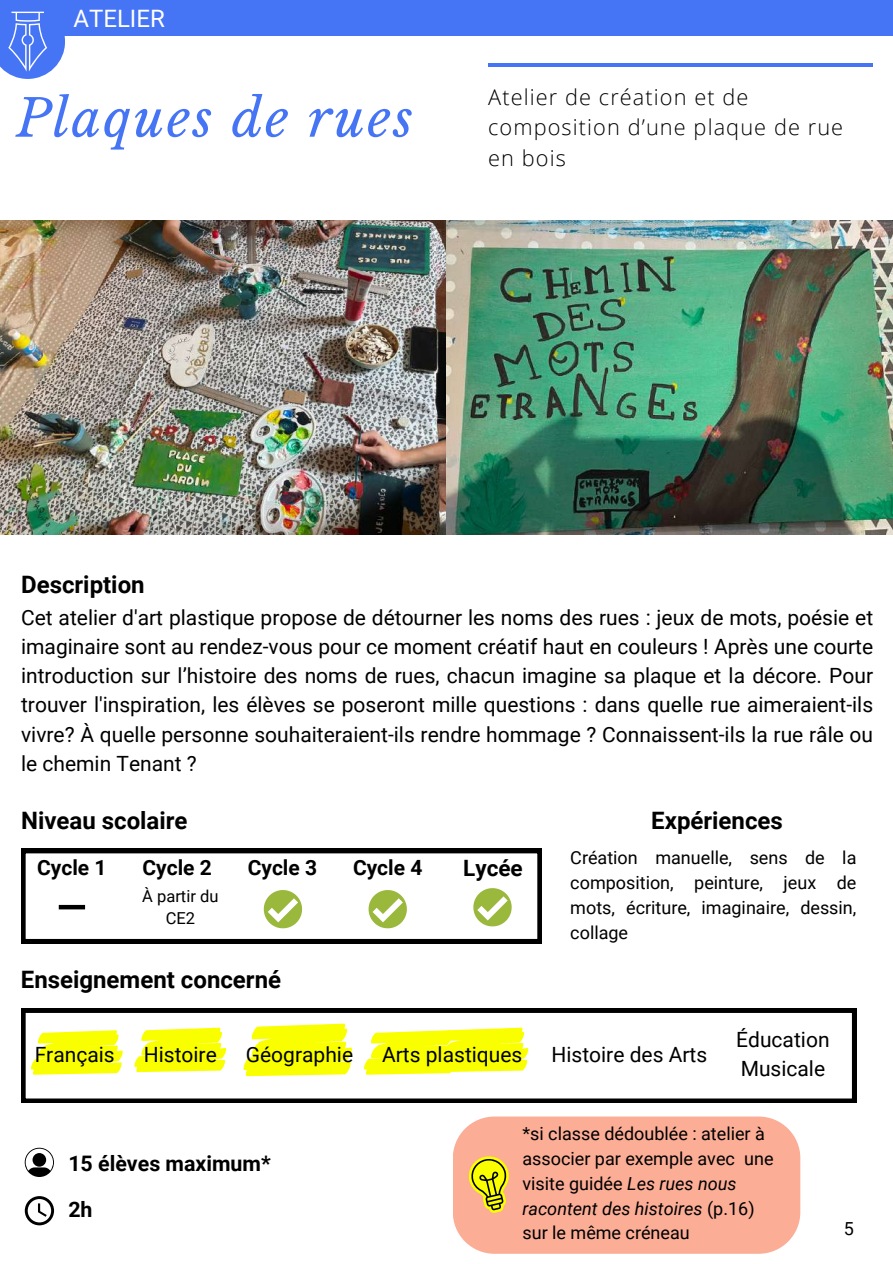
<style>
.page{position:relative;width:893px;height:1264px;background:#fff}
.page>*{position:absolute;margin:0;border:0;box-sizing:border-box;transform-origin:0 0}
.t1{font:italic 51.45px "Libre Baskerville";letter-spacing:.05em;color:#4574f5}
.t2{font:700 24px "Roboto";color:#000}
.t3{font:24px "Roboto";color:#fff}
.t4{font:700 22.5px "Roboto";color:#000}
.t5{font:300 21.75px/30.3px "Open Sans";letter-spacing:.05em;color:#000}
.t6{font:700 21.3px/46.2px "Roboto";color:#000}
.t7{font:21px/29.2px "Roboto";color:#000;text-align:justify}
.t8{font:700 21px "Roboto";color:#000}
.t9{font:18px/24.8px "Roboto";color:#000}
.t10{font:16.5px/22.5px "Roboto";color:#000;text-align:center}
.s1{font-style:italic}
</style>
<div class="page">
<div style="left:453px;top:1116px;width:347px;height:137px;background:#fbad96"></div>
<svg style="left:467px;top:1155px;width:42px;height:57px;background:#d1b933"></svg>
<svg style="left:25px;top:1147px;width:29px;height:29px"></svg>
<svg style="left:25px;top:1196px;width:29px;height:29px"></svg>
<svg style="left:21px;top:1008px;width:835px;height:94px"></svg>
<svg style="left:363px;top:1027px;width:166px;height:47px;background:#faff2b"></svg>
<svg style="left:242px;top:1023px;width:110px;height:53px;background:#faff2d"></svg>
<svg style="left:133px;top:1027px;width:94px;height:45px"></svg>
<svg style="left:30px;top:1030px;width:93px;height:44px;background:#faff2a"></svg>
<hr style="left:488px;top:63px;width:384px;height:3px;background:#4574f5">
<svg style="left:21px;top:848px;width:520px;height:95px"></svg>
<svg style="left:368px;top:890px;width:39px;height:38px"></svg>
<svg style="left:264px;top:890px;width:38px;height:38px"></svg>
<svg style="left:473px;top:888px;width:38px;height:38px"></svg>
<img style="left:445px;top:220px;width:447px;height:314px">
<img style="left:0;top:220px;width:445px;height:314px">
<div style="left:0;top:0;width:892px;height:36px;background:#4574f5"></div>
<svg style="left:0;top:11px;width:65px;height:68px"></svg>
<div style="left:59px;top:904px;width:26px;height:5px;background:#000"></div>
<p class="t3" style="left:73px;top:5px;width:93px">ATELIER</p>
<h1 class="t1" style="left:16px;top:87px;width:398px">Plaques de rues</h1>
<p class="t5" style="left:488px;top:81px;width:356px">Atelier de création et de composition d’une plaque de rue en bois</p>
<p class="t2" style="left:21px;top:570px;width:125px">Description</p>
<p class="t7" style="left:21px;top:602px;width:853px">Cet atelier d'art plastique propose de détourner les noms des rues : jeux de mots, poésie et imaginaire sont au rendez-vous pour ce moment créatif haut en couleurs ! Après une courte introduction sur l’histoire des noms de rues, chacun imagine sa plaque et la décore. Pour trouver l'inspiration, les élèves se poseront mille questions : dans quelle rue aimeraient-ils vivre? À quelle personne souhaiteraient-ils rendre hommage ? Connaissent-ils la rue râle ou le chemin Tenant ?</p>
<p class="t2" style="left:21px;top:806px;width:168px">Niveau scolaire</p>
<p class="t2" style="left:651px;top:806px;width:133px">Expériences</p>
<p class="t9" style="left:570px;top:845px;width:287px;text-align:justify">Création manuelle, sens de la composition, peinture, jeux de mots, écriture, imaginaire, dessin, collage</p>
<p class="t8" style="left:37px;top:855px;width:71px">Cycle 1</p>
<p class="t8" style="left:142px;top:855px;width:71px">Cycle 2</p>
<p class="t8" style="left:248px;top:855px;width:71px">Cycle 3</p>
<p class="t8" style="left:353px;top:855px;width:71px">Cycle 4</p>
<p class="t4" style="left:463px;top:855px;width:61px">Lycée</p>
<p class="t10" style="left:142px;top:884px;width:78px">À partir du<br>CE2</p>
<p class="t2" style="left:21px;top:966px;width:262px">Enseignement concerné</p>
<p class="t7" style="left:35px;top:1039px;width:82px">Français</p>
<p class="t7" style="left:144px;top:1039px;width:75px">Histoire</p>
<p class="t7" style="left:246px;top:1039px;width:109px">Géographie</p>
<p class="t7" style="left:382px;top:1039px;width:142px">Arts plastiques</p>
<p class="t7" style="left:551px;top:1039px;width:157px">Histoire des Arts</p>
<p class="t7" style="left:736px;top:1025px;width:95px">Éducation<br>Musicale</p>
<p class="t6" style="left:68px;top:1140px;width:204px">15 élèves maximum*<br>2h</p>
<p class="t9" style="left:522px;top:1121px;width:252px">*si classe dédoublée : atelier à associer par exemple avec une visite guidée <span class="s1">Les rues nous racontent des histoires</span> (p.16) sur le même créneau</p>
<p class="t9" style="left:843px;top:1216px;width:12px">5</p>
</div>
